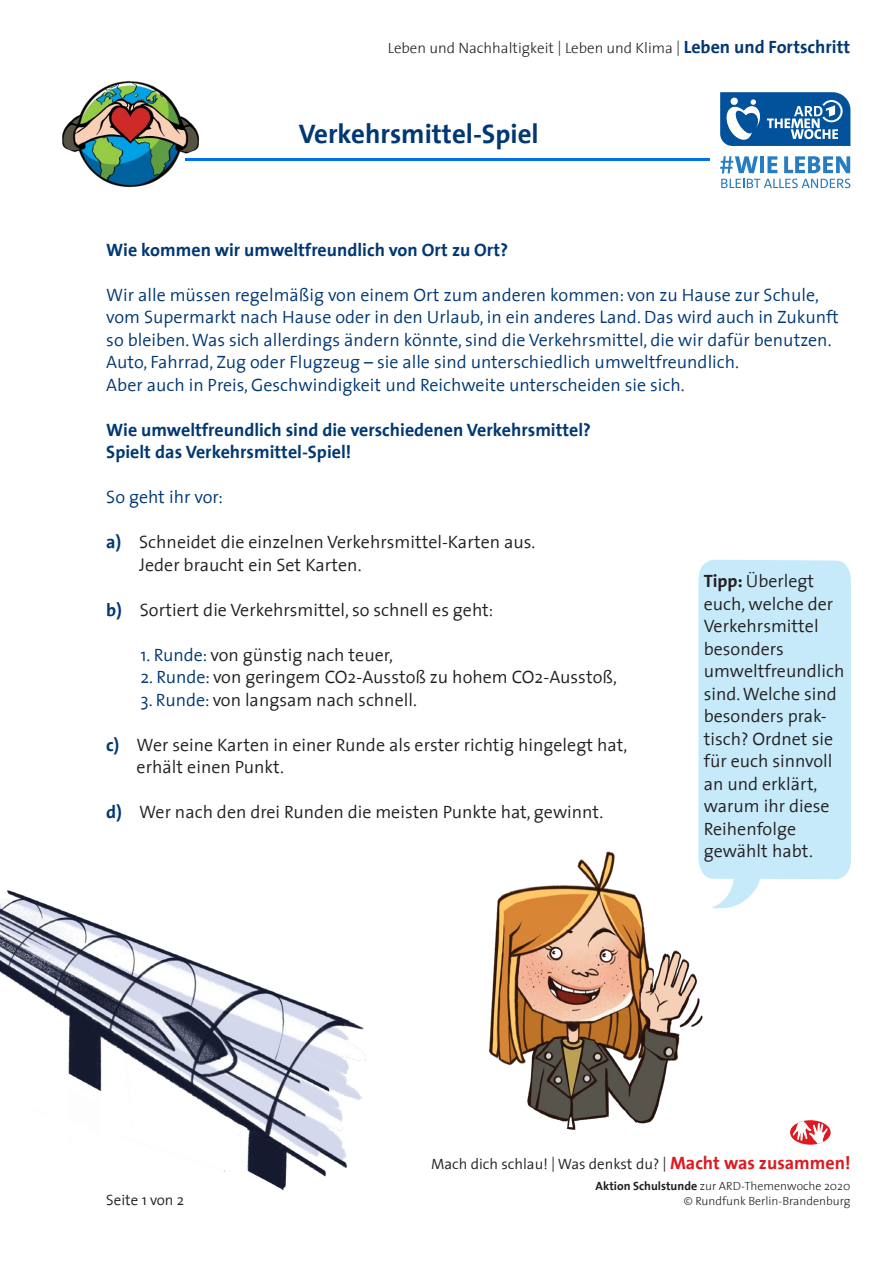
<style>
.page{position:relative;width:893px;height:1263px;background:#fff}
.page>*{position:absolute;margin:0;border:0;box-sizing:border-box;transform-origin:0 0}
.t1{font:700 27px "The Sans 7";color:#013874}
.t2{font:300 18px/22.5px "The Sans 4";color:#231f20}
.t3{font:300 18px/22.5px "The Sans 4";color:#013874}
.t4{font:700 18px/22.5px "The Sans 7";color:#013874}
.t5{font:300 15px "The Sans 3";color:#231f20}
.t6{font:300 15px "The Sans 4";color:#231f20}
.t7{font:300 12px "The Sans 3";color:#231f20}
.s1{font-family:"The Sans 7";font-weight:700;font-size:18px;color:#013874}
.s2{font-family:"The Sans 7";font-weight:700;color:#013874}
.s3{font-family:"The Sans 7";font-weight:700}
.s4{color:#013874}
.s5{font-family:"The Sans 7";font-weight:700;font-size:18px;color:#de1920}
</style>
<div class="page">
<svg style="left:720px;top:92px;width:130px;height:54px"></svg>
<hr style="left:760px;top:156px;width:4px;height:17px;background:#277dc1">
<svg style="left:767px;top:156px;width:10px;height:17px"></svg>
<svg style="left:784px;top:156px;width:66px;height:17px"></svg>
<svg style="left:720px;top:156px;width:38px;height:17px"></svg>
<svg style="left:721px;top:179px;width:129px;height:9px"></svg>
<img style="left:62px;top:81px;width:137px;height:107px">
<hr style="left:185px;top:158px;width:524px;height:3px;background:#0071ee">
<svg style="left:698px;top:560px;width:153px;height:349px;background:#caebfa"></svg>
<img style="left:489px;top:851px;width:214px;height:278px">
<img style="left:0;top:890px;width:366px;height:300px">
<svg style="left:790px;top:1120px;width:41px;height:25px"></svg>
<svg style="left:793px;top:1120px;width:35px;height:25px"></svg>
<p class="t5" style="left:388px;top:36px;width:464px">Leben und Nachhaltigkeit | Leben und Klima | <span class="s1">Leben und Fortschritt</span></p>
<h1 class="t1" style="left:299px;top:111px;width:242px">Verkehrsmittel-Spiel</h1>
<p class="t4" style="left:106px;top:238px;width:403px">Wie kommen wir umweltfreundlich von Ort zu Ort?</p>
<p class="t3" style="left:106px;top:283px;width:734px">Wir alle müssen regelmäßig von einem Ort zum anderen kommen: von zu Hause zur Schule, vom Supermarkt nach Hause oder in den Urlaub, in ein anderes Land. Das wird auch in Zukunft so bleiben. Was sich allerdings ändern könnte, sind die Verkehrsmittel, die wir dafür benutzen.<br>Auto, Fahrrad, Zug oder Flugzeug – sie alle sind unterschiedlich umweltfreundlich.<br>Aber auch in Preis, Geschwindigkeit und Reichweite unterscheiden sie sich.</p>
<p class="t4" style="left:106px;top:418px;width:486px">Wie umweltfreundlich sind die verschiedenen Verkehrsmittel?<br>Spielt das Verkehrsmittel-Spiel!</p>
<p class="t3" style="left:106px;top:485px;width:118px">So geht ihr vor:</p>
<p class="t2" style="left:139px;top:530px;width:398px;text-indent:-33px"><span class="s2">a)</span> Schneidet die einzelnen Verkehrsmittel-Karten aus.<br>Jeder braucht ein Set Karten.</p>
<p class="t2" style="left:106px;top:598px;width:389px"><span class="s2">b)</span> Sortiert die Verkehrsmittel, so schnell es geht:</p>
<p class="t2" style="left:704px;top:569px;width:142px"><span class="s3">Tipp:</span> Überlegt euch, welche der<br>Verkehrsmittel besonders umweltfreundlich sind. Welche sind besonders prak&shy;tisch? Ordnet sie für euch sinnvoll an und erklärt, warum ihr diese<br>Reihenfolge gewählt habt.</p>
<p class="t2" style="left:141px;top:643px;width:254px"><span class="s4">1. Runde:</span> von günstig nach teuer,</p>
<p class="t2" style="left:141px;top:665px;width:478px"><span class="s4">2. Runde:</span> von geringem CO2-Ausstoß zu hohem CO2-Ausstoß,</p>
<p class="t2" style="left:141px;top:688px;width:278px"><span class="s4">3. Runde:</span> von langsam nach schnell.</p>
<p class="t2" style="left:137px;top:733px;width:492px;text-indent:-30px"><span class="s2">c)</span> Wer seine Karten in einer Runde als erster richtig hingelegt hat, erhält einen Punkt.</p>
<p class="t2" style="left:106px;top:800px;width:499px"><span class="s2">d)</span> Wer nach den drei Runden die meisten Punkte hat, gewinnt.</p>
<p class="t6" style="left:431px;top:1151px;width:421px">Mach dich schlau! | Was denkst du? | <span class="s5">Macht was zusammen!</span></p>
<p class="t7" style="left:595px;top:1176px;width:256px"><span class="s3">Aktion Schulstunde</span> zur ARD-Themenwoche 2020</p>
<p class="t6" style="left:106px;top:1187px;width:79px">Seite 1 von 2</p>
<p class="t7" style="left:684px;top:1191px;width:168px">© Rundfunk Berlin-Brandenburg</p>
</div>
